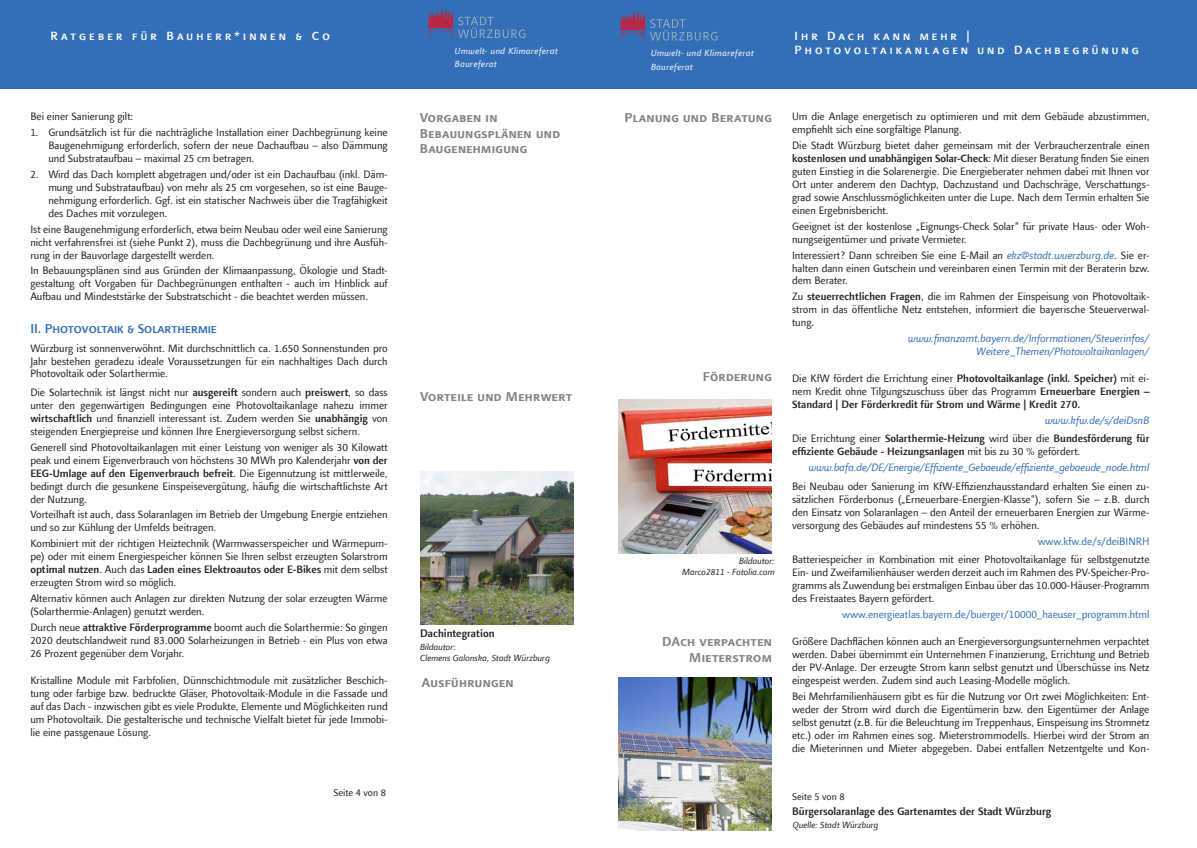
<style>
.page{position:relative;width:1197px;height:848px;background:#fff}
.page>*{position:absolute;margin:0;border:0;box-sizing:border-box;transform-origin:0 0}
.t1{font:700 13px/15.6px "Finnegan LT Com";letter-spacing:.03em;color:#828487;text-align:right}
.t2{font:500 13px "Finnegan LT Com";letter-spacing:.06em;color:#356fb7}
.t3{font:500 12px/14.4px "Finnegan LT Com";letter-spacing:.31em;color:#fff}
.t4{font:500 12px "Finnegan LT Com";letter-spacing:.285em;color:#fff}
.t5{font:500 11px "Finnegan LT Com";color:#231f20}
.t6{font:10.8px/13px "Finnegan LT Com";color:#231f20;text-align:justify}
.t7{font:500 10.8px/13px "Finnegan LT Com";color:#231f20;text-align:justify}
.t8{font:italic 10.8px/15.8px "Finnegan LT Com";letter-spacing:-.01em;color:#336fb7}
.t9{font:italic 10.8px/13px "Finnegan LT Com";color:#356fb7;text-align:right}
.t10{font:10.8px "Finnegan LT Com";color:#356fb7}
.t11{font:10px "Finnegan LT Com";color:#231f20}
.t12{font:italic 9px/10.8px "Finnegan LT Com";color:#231f20;text-align:right}
.t13{font:italic 9px/13.6px "Finnegan LT Com";letter-spacing:.04em;color:#fff}
.s1{font-weight:500}
.s2{font-style:italic;color:#336fb7}
.s3{font-weight:400}
.s4{font-weight:400;font-style:italic;color:#356fb7}
.s5{font-weight:500;font-style:normal;color:#231f20}
.s6{font-style:normal;color:#231f20}
.s7{color:#336fb7}
</style>
<div class="page">
<div style="left:592px;top:0;width:604px;height:88px;background:#336fb7"></div>
<img style="left:618px;top:400px;width:153px;height:153px">
<img style="left:618px;top:677px;width:153px;height:153px">
<svg style="left:620px;top:10px;width:97px;height:31px"></svg>
<div style="left:0;top:0;width:598px;height:88px;background:#336fb7"></div>
<img style="left:420px;top:472px;width:153px;height:153px">
<svg style="left:428px;top:7px;width:97px;height:33px"></svg>
<p class="t4" style="left:50px;top:29px;width:281px">Ratgeber für Bauherr*innen &amp; Co</p>
<p class="t13" style="left:455px;top:44px;width:104px">Umwelt- und Klimareferat<br>Baureferat</p>
<p class="t13" style="left:651px;top:46px;width:104px">Umwelt- und Klimareferat<br>Baureferat</p>
<p class="t3" style="left:794px;top:29px;width:345px">Ihr Dach kann mehr |<br>Photovoltaikanlagen und Dachbegrünung</p>
<p class="t6" style="left:30px;top:110px;width:104px">Bei einer Sanierung gilt:</p>
<p class="t6" style="left:48px;top:126px;width:341px;text-indent:-18px">1. Grundsätzlich ist für die nachträgliche Installation einer Dachbegrünung keine Baugenehmigung erforderlich, sofern der neue Dachaufbau – also Dämmung und Substrataufbau – maximal 25 cm betragen.</p>
<p class="t6" style="left:48px;top:168px;width:341px;text-indent:-18px">2. Wird das Dach komplett abgetragen und/oder ist ein Dachaufbau (inkl. Däm&shy;mung und Substrataufbau) von mehr als 25 cm vorgesehen, so ist eine Bauge&shy;nehmigung erforderlich. Ggf. ist ein statischer Nachweis über die Tragfähigkeit des Daches mit vorzulegen.</p>
<p class="t6" style="left:30px;top:222px;width:359px">Ist eine Baugenehmigung erforderlich, etwa beim Neubau oder weil eine Sanierung nicht verfahrensfrei ist (siehe Punkt 2), muss die Dachbegrünung und ihre Ausfüh&shy;rung in der Bauvorlage dargestellt werden.</p>
<p class="t6" style="left:30px;top:264px;width:359px">In Bebauungsplänen sind aus Gründen der Klimaanpassung, Ökologie und Stadt&shy;gestaltung oft Vorgaben für Dachbegrünungen enthalten - auch im Hinblick auf Aufbau und Mindeststärke der Substratschicht - die beachtet werden müssen.</p>
<p class="t2" style="left:30px;top:321px;width:188px">II. Photovoltaik &amp; Solarthermie</p>
<p class="t6" style="left:30px;top:341px;width:359px">Würzburg ist sonnenverwöhnt. Mit durchschnittlich ca. 1.650 Sonnenstunden pro Jahr bestehen geradezu ideale Voraussetzungen für ein nachhaltiges Dach durch Photovoltaik oder Solarthermie.</p>
<p class="t6" style="left:30px;top:386px;width:359px">Die Solartechnik ist längst nicht nur <span class="s1">ausgereift</span> sondern auch <span class="s1">preiswert</span>, so dass unter den gegenwärtigen Bedingungen eine Photovoltaikanlage nahezu immer <span class="s1">wirtschaftlich</span> und finanziell interessant ist. Zudem werden Sie <span class="s1">unabhängig</span> von steigenden Energiepreise und können Ihre Energieversorgung selbst sichern.</p>
<p class="t6" style="left:30px;top:441px;width:359px">Generell sind Photovoltaikanlagen mit einer Leistung von weniger als 30 Kilowatt peak und einem Eigenverbrauch von höchstens 30 MWh pro Kalenderjahr <span class="s1">von der EEG-Umlage auf den Eigenverbrauch befreit</span>. Die Eigennutzung ist mittlerweile, bedingt durch die gesunkene Einspeisevergütung, häufig die wirtschaftlichste Art der Nutzung.</p>
<p class="t6" style="left:30px;top:508px;width:359px">Vorteilhaft ist auch, dass Solaranlagen im Betrieb der Umgebung Energie entziehen und so zur Kühlung der Umfelds beitragen.</p>
<p class="t6" style="left:30px;top:537px;width:359px">Kombiniert mit der richtigen Heiztechnik (Warmwasserspeicher und Wärmepum&shy;pe) oder mit einem Energiespeicher können Sie Ihren selbst erzeugten Solarstrom <span class="s1">optimal nutzen</span>. Auch das <span class="s1">Laden eines Elektroautos oder E-Bikes</span> mit dem selbst erzeugten Strom wird so möglich.</p>
<p class="t6" style="left:30px;top:592px;width:359px">Alternativ können auch Anlagen zur direkten Nutzung der solar erzeugten Wärme (Solarthermie-Anlagen) genutzt werden.</p>
<p class="t6" style="left:30px;top:620px;width:359px">Durch neue <span class="s1">attraktive Förderprogramme</span> boomt auch die Solarthermie: So gingen 2020 deutschlandweit rund 83.000 Solarheizungen in Betrieb - ein Plus von etwa 26 Prozent gegenüber dem Vorjahr.</p>
<p class="t6" style="left:30px;top:673px;width:359px">Kristalline Module mit Farbfolien, Dünnschichtmodule mit zusätzlicher Beschich&shy;tung oder farbige bzw. bedruckte Gläser, Photovoltaik-Module in die Fassade und auf das Dach - inzwischen gibt es viele Produkte, Elemente und Möglichkeiten rund um Photovoltaik. Die gestalterische und technische Vielfalt bietet für jede Immobi&shy;lie eine passgenaue Lösung.</p>
<p class="t1" style="left:420px;top:110px;width:142px;text-align:left">Vorgaben in<br>Bebauungsplänen und<br>Baugenehmigung</p>
<p class="t1" style="left:420px;top:389px;width:154px">Vorteile und Mehrwert</p>
<p class="t5" style="left:420px;top:627px;width:76px">Dachintegration</p>
<p class="t12" style="left:420px;top:642px;width:131px;text-align:left">Bildautor:<br>Clemens Galonska, Stadt Würzburg</p>
<p class="t1" style="left:421px;top:675px;width:93px">Ausführungen</p>
<p class="t1" style="left:624px;top:110px;width:149px">Planung und Beratung</p>
<p class="t1" style="left:702px;top:369px;width:71px">Förderung</p>
<p class="t12" style="left:682px;top:555px;width:94px">Bildautor:<br>Marco2811 - Fotolia.com</p>
<p class="t1" style="left:662px;top:634px;width:111px">DAch verpachten<br>Mieterstrom</p>
<p class="t6" style="left:792px;top:110px;width:359px">Um die Anlage energetisch zu optimieren und mit dem Gebäude abzustimmen, empfiehlt sich eine sorgfältige Planung.</p>
<p class="t6" style="left:792px;top:139px;width:359px">Die Stadt Würzburg bietet daher gemeinsam mit der Verbraucherzentrale einen <span class="s1">kostenlosen und unabhängigen Solar-Check</span>: Mit dieser Beratung finden Sie einen guten Einstieg in die Solarenergie. Die Energieberater nehmen dabei mit Ihnen vor Ort unter anderem den Dachtyp, Dachzustand und Dachschräge, Verschattungs&shy;grad sowie Anschlussmöglichkeiten unter die Lupe. Nach dem Termin erhalten Sie einen Ergebnisbericht.</p>
<p class="t6" style="left:792px;top:220px;width:359px">Geeignet ist der kostenlose „Eignungs-Check Solar“ für private Haus- oder Woh&shy;nungseigentümer und private Vermieter.</p>
<p class="t6" style="left:792px;top:248px;width:359px">Interessiert? Dann schreiben Sie eine E-Mail an <span class="s2">ekz@stadt.wuerzburg.de</span>. Sie er&shy;halten dann einen Gutschein und vereinbaren einen Termin mit der Beraterin bzw. dem Berater.</p>
<p class="t6" style="left:792px;top:290px;width:359px">Zu <span class="s1">steuerrechtlichen Fragen</span>, die im Rahmen der Einspeisung von Photovoltaik&shy;strom in das öffentliche Netz entstehen, informiert die bayerische Steuerverwal&shy;tung.</p>
<p class="t9" style="left:908px;top:332px;width:243px">www.finanzamt.bayern.de/Informationen/Steuerinfos/<br>Weitere_Themen/Photovoltaikanlagen/</p>
<p class="t7" style="left:792px;top:372px;width:359px"><span class="s3">Die KfW fördert die Errichtung einer</span> Photovoltaikanlage (inkl. Speicher) <span class="s3">mit ei&shy;nem Kredit ohne Tilgungszuschuss über das Programm</span> Erneuerbare Energien – Standard | Der Förderkredit für Strom und Wärme | Kredit 270.</p>
<p class="t7" style="left:792px;top:411px;width:359px;line-height:18.6px;text-align:right"><span class="s4">www.kfw.de/s/deiDsnB<br></span><span class="s3">Die Errichtung einer</span> Solarthermie-Heizung <span class="s3">wird über die</span> Bundesförderung für</p>
<p class="t8" style="left:808px;top:444px;width:342px;text-indent:-17px"><span class="s5">effiziente Gebäude - Heizungsanlagen</span> <span class="s6">mit bis zu 30 % gefördert. </span>www.bafa.de/DE/Energie/Effiziente_Gebaeude/effiziente_gebaeude_node.html</p>
<p class="t6" style="left:792px;top:480px;width:359px">Bei Neubau oder Sanierung im KfW-Effizienzhausstandard erhalten Sie einen zu&shy;sätzlichen Förderbonus („Erneuerbare-Energien-Klasse“), sofern Sie – z.B. durch den Einsatz von Solaranlagen – den Anteil der erneuerbaren Energien zur Wärme&shy;versorgung des Gebäudes auf mindestens 55 % erhöhen.</p>
<p class="t6" style="left:792px;top:531px;width:359px;line-height:18.6px;text-align:right"><span class="s7">www.kfw.de/s/deiBINRH<br></span>Batteriespeicher in Kombination mit einer Photovoltaikanlage für selbstgenutzte</p>
<p class="t6" style="left:792px;top:566px;width:359px">Ein- und Zweifamilienhäuser werden derzeit auch im Rahmen des PV-Speicher-Pro&shy;gramms als Zuwendung bei erstmaligen Einbau über das 10.000-Häuser-Programm des Freistaates Bayern gefördert.</p>
<p class="t10" style="left:842px;top:607px;width:309px">www.energieatlas.bayern.de/buerger/10000_haeuser_programm.html</p>
<p class="t6" style="left:792px;top:635px;width:359px">Größere Dachflächen können auch an Energieversorgungsunternehmen verpachtet werden. Dabei übernimmt ein Unternehmen Finanzierung, Errichtung und Betrieb der PV-Anlage. Der erzeugte Strom kann selbst genutzt und Überschüsse ins Netz eingespeist werden. Zudem sind auch Leasing-Modelle möglich.</p>
<p class="t6" style="left:792px;top:689px;width:359px">Bei Mehrfamilienhäusern gibt es für die Nutzung vor Ort zwei Möglichkeiten: Ent&shy;weder der Strom wird durch die Eigentümerin bzw. den Eigentümer der Anlage selbst genutzt (z.B. für die Beleuchtung im Treppenhaus, Einspeisung ins Stromnetz etc.) oder im Rahmen eines sog. Mieterstrommodells. Hierbei wird der Strom an die Mieterinnen und Mieter abgegeben. Dabei entfallen Netzentgelte und Kon-</p>
<p class="t11" style="left:333px;top:786px;width:54px">Seite 4 von 8</p>
<p class="t11" style="left:792px;top:790px;width:54px">Seite 5 von 8</p>
<p class="t5" style="left:792px;top:805px;width:261px">Bürgersolaranlage des Gartenamtes der Stadt Würzburg</p>
<p class="t12" style="left:792px;top:820px;width:87px">Quelle: Stadt Würzburg</p>
</div>
